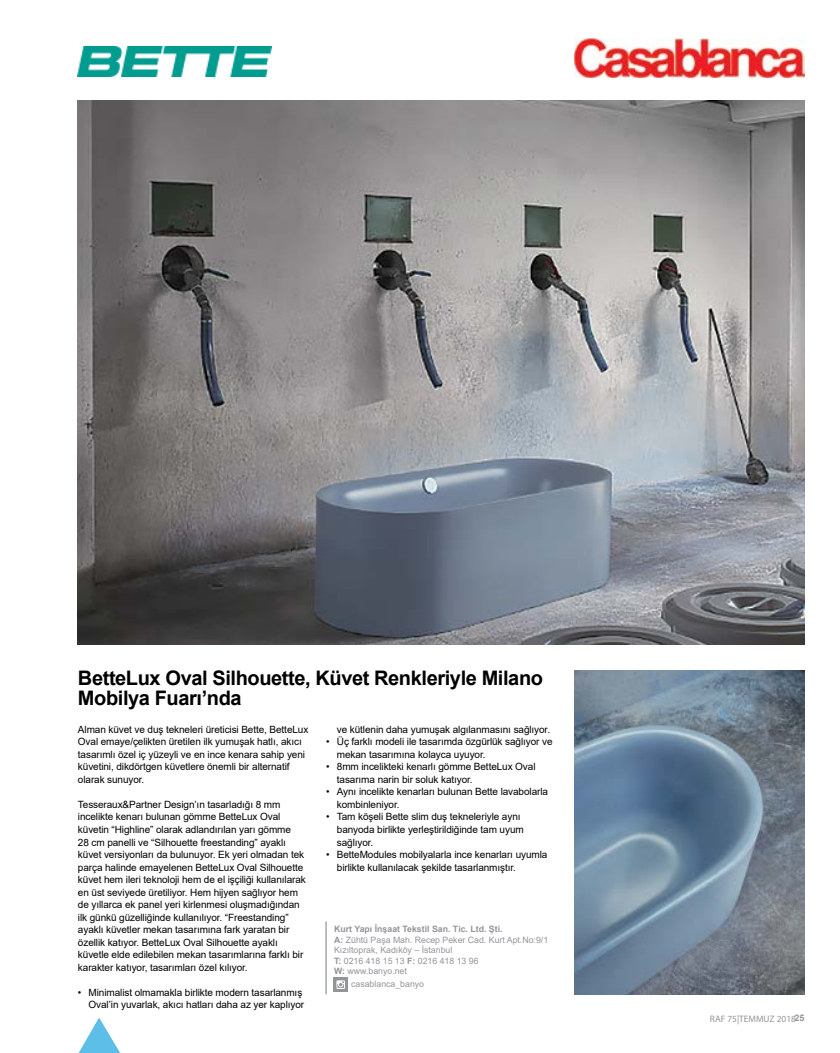
<style>
.page{position:relative;width:840px;height:1053px;background:#fff}
.page>*{position:absolute;margin:0;border:0;box-sizing:border-box;transform-origin:0 0}
.t1{font:700 20px/20px "Arial";letter-spacing:-.02em;color:#000}
.t2{font:10px/12.5px "Arial";letter-spacing:-.01em;color:#000}
.t3{font:9.38px "Myriad Pro";color:#939598}
.t4{font:8.75px/10.5px "Arial";color:#939598}
.s1{font-weight:700}
.s2{font-family:"Arial";font-weight:700;font-size:9px}
</style>
<div class="page">
<svg style="left:79px;top:1017px;width:41px;height:35px"></svg>
<img style="left:574px;top:39px;width:230px;height:39px">
<img style="left:78px;top:46px;width:194px;height:31px">
<img style="left:78px;top:100px;width:726px;height:545px">
<img style="left:574px;top:670px;width:230px;height:324px">
<hr style="left:325px;top:921px;width:2px;height:73px;background:#939598">
<div style="left:334px;top:977px;width:14px;height:14px;background:#939598"></div>
<svg style="left:336px;top:980px;width:9px;height:8px"></svg>
<h1 class="t1" style="left:78px;top:668px;width:466px">BetteLux Oval Silhouette, Küvet Renkleriyle Milano<br>Mobilya Fuarı’nda</h1>
<p class="t2" style="left:78px;top:723px;width:232px">Alman küvet ve duş tekneleri üreticisi Bette, BetteLux Oval emaye/çelikten üretilen ilk yumuşak hatlı, akıcı tasarımlı özel iç yüzeyli ve en ince kenara sahip yeni küvetini, dikdörtgen küvetlere önemli bir alternatif olarak sunuyor.</p>
<p class="t2" style="left:78px;top:798px;width:229px">Tesseraux&amp;Partner Design’ın tasarladığı 8 mm incelikte kenarı bulunan gömme BetteLux Oval küvetin “Highline” olarak adlandırılan yarı gömme<br>28 cm panelli ve “Silhouette freestanding” ayaklı küvet versiyonları da bulunuyor. Ek yeri olmadan tek parça halinde emayelenen BetteLux Oval Silhouette küvet hem ileri teknoloji hem de el işçiliği kullanılarak en üst seviyede üretiliyor. Hem hijyen sağlıyor hem de yıllarca ek panel yeri kirlenmesi oluşmadığından ilk günkü güzelliğinde kullanılıyor. “Freestanding” ayaklı küvetler mekan tasarımına fark yaratan bir özellik katıyor. BetteLux Oval Silhouette ayaklı küvetle elde edilebilen mekan tasarımlarına farklı bir karakter katıyor, tasarımları özel kılıyor.</p>
<p class="t2" style="left:78px;top:985px;width:228px;text-align:right">• Minimalist olmamakla birlikte modern tasarlanmış<br>Oval’in yuvarlak, akıcı hatları daha az yer kaplıyor</p>
<p class="t2" style="left:337px;top:723px;width:215px">ve kütlenin daha yumuşak algılanmasını sağlıyor.</p>
<p class="t2" style="left:337px;top:735px;width:217px;text-indent:-11px">• Üç farklı modeli ile tasarımda özgürlük sağlıyor ve mekan tasarımına kolayca uyuyor.</p>
<p class="t2" style="left:337px;top:760px;width:200px;text-indent:-11px">• 8mm incelikteki kenarlı gömme BetteLux Oval tasarıma narin bir soluk katıyor.</p>
<p class="t2" style="left:337px;top:785px;width:213px;text-indent:-11px">• Aynı incelikte kenarları bulunan Bette lavabolarla kombinleniyor.</p>
<p class="t2" style="left:337px;top:810px;width:188px;text-indent:-11px">• Tam köşeli Bette slim duş tekneleriyle aynı banyoda birlikte yerleştirildiğinde tam uyum sağlıyor.</p>
<p class="t2" style="left:337px;top:848px;width:212px;text-indent:-11px">• BetteModules mobilyalarla ince kenarları uyumla birlikte kullanılacak şekilde tasarlanmıştır.</p>
<p class="t4" style="left:334px;top:923px;width:215px"><span class="s1">Kurt Yapı İnşaat Tekstil San. Tic. Ltd. Şti.<br>A:</span> Zühtü Paşa Mah. Recep Peker Cad. Kurt Apt.No:9/1<br>Kızıltoprak, Kadıköy – İstanbul<br><span class="s1">T:</span> 0216 418 15 13 <span class="s1">F:</span> 0216 418 13 96<br><span class="s1">W:</span> www.banyo.net</p>
<p class="t4" style="left:351px;top:978px;width:74px">casablanca_banyo</p>
<p class="t3" style="left:710px;top:1012px;width:96px">RAF 75|TEMMUZ 2018 <span class="s2">25</span></p>
</div>
